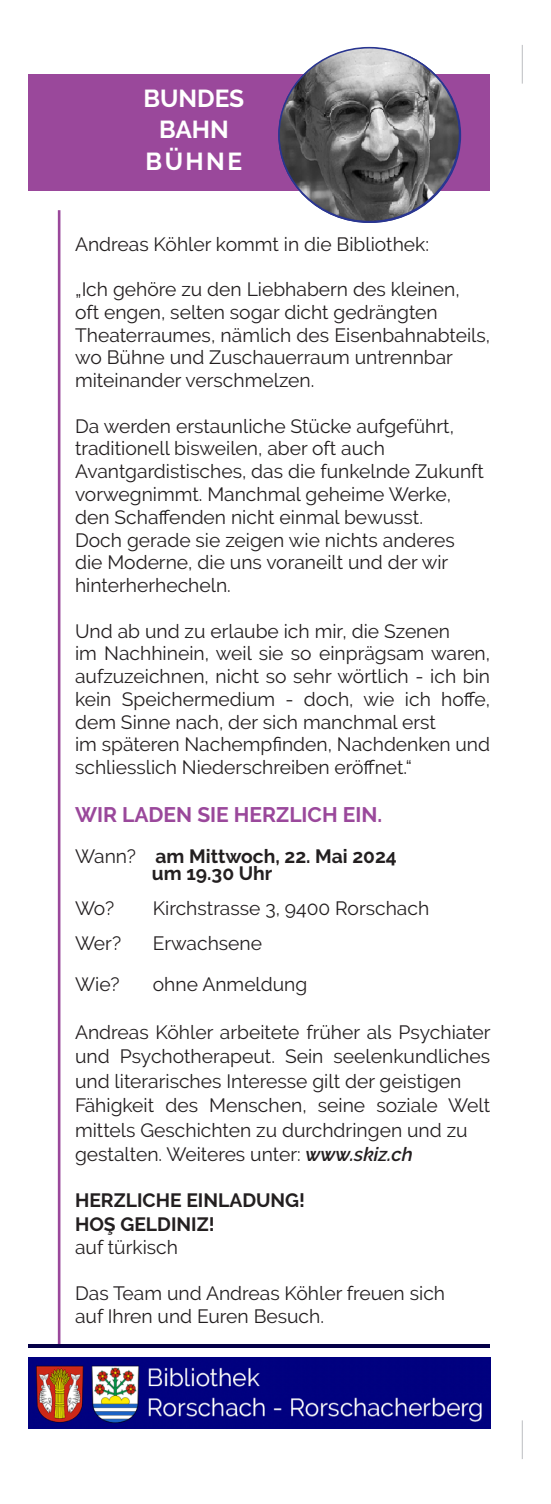
<style>
.page{position:relative;width:551px;height:1504px;background:#fff}
.page>*{position:absolute;margin:0;border:0;box-sizing:border-box;transform-origin:0 0}
.t1{font:700 24.5px "Raleway";color:#fff}
.t2{font:700 21px "Raleway";color:#9a489b}
.t3{font:19.25px/22.8px "Raleway";color:#231f20}
.t4{font:700 19.25px "Raleway";color:#231f20}
.s1{font-weight:400}
.s2{font-weight:600;font-style:italic}
</style>
<div class="page">
<div style="left:29px;top:74px;width:461px;height:117px;background:#9a489b"></div>
<hr style="left:58px;top:210px;width:2px;height:1134px;background:#9a489b">
<hr style="left:29px;top:1344px;width:461px;height:3px;background:#050047">
<hr style="left:522px;top:45px;width:1px;height:39px;background:#bcbdc0">
<hr style="left:522px;top:1420px;width:1px;height:38px;background:#bcbdc0">
<img style="left:29px;top:1357px;width:461px;height:71px">
<img style="left:279px;top:48px;width:180px;height:173px">
<p class="t1" style="left:143px;top:84px;width:102px">BUNDES</p>
<p class="t1" style="left:159px;top:115px;width:71px">BAHN</p>
<p class="t1" style="left:146px;top:147px;width:98px">BÜHNE</p>
<p class="t3" style="left:75px;top:232px;width:355px">Andreas Köhler kommt in die Bibliothek:</p>
<p class="t3" style="left:75px;top:278px;width:386px">„Ich gehöre zu den Liebhabern des kleinen,</p>
<p class="t3" style="left:75px;top:300px;width:364px">oft engen, selten sogar dicht gedrängten</p>
<p class="t3" style="left:75px;top:323px;width:416px">Theaterraumes, nämlich des Eisenbahnabteils, wo Bühne und Zuschauerraum untrennbar</p>
<p class="t3" style="left:75px;top:369px;width:241px">miteinander verschmelzen.</p>
<p class="t3" style="left:75px;top:414px;width:380px">Da werden erstaunliche Stücke aufgeführt,</p>
<p class="t3" style="left:75px;top:437px;width:311px">traditionell bisweilen, aber oft auch</p>
<p class="t3" style="left:75px;top:460px;width:410px">Avantgardistisches, das die funkelnde Zukunft</p>
<p class="t3" style="left:75px;top:482px;width:377px">vorwegnimmt. Manchmal geheime Werke,</p>
<p class="t3" style="left:75px;top:505px;width:349px">den Schaffenden nicht einmal bewusst.</p>
<p class="t3" style="left:75px;top:528px;width:381px">Doch gerade sie zeigen wie nichts anderes</p>
<p class="t3" style="left:75px;top:551px;width:375px">die Moderne, die uns voraneilt und der wir</p>
<p class="t3" style="left:75px;top:573px;width:157px">hinterherhecheln.</p>
<p class="t3" style="left:75px;top:619px;width:376px">Und ab und zu erlaube ich mir, die Szenen</p>
<p class="t3" style="left:75px;top:642px;width:416px;text-align:justify">im Nachhinein, weil sie so einprägsam waren, aufzuzeichnen, nicht so sehr wörtlich - ich bin kein Speichermedium - doch, wie ich hoffe, dem Sinne nach, der sich manchmal erst</p>
<p class="t3" style="left:75px;top:733px;width:416px">im späteren Nachempfinden, Nachdenken und schliesslich Niederschreiben eröffnet.“</p>
<p class="t2" style="left:75px;top:802px;width:308px">WIR LADEN SIE HERZLICH EIN.</p>
<p class="t4" style="left:75px;top:844px;width:323px"><span class="s1">Wann?</span> am Mittwoch, 22. Mai 2024</p>
<p class="t4" style="left:152px;top:862px;width:122px">um 19.30 Uhr</p>
<p class="t3" style="left:75px;top:897px;width:41px">Wo?</p>
<p class="t3" style="left:153px;top:897px;width:278px">Kirchstrasse 3, 9400 Rorschach</p>
<p class="t3" style="left:75px;top:932px;width:48px">Wer?</p>
<p class="t3" style="left:153px;top:932px;width:111px">Erwachsene</p>
<p class="t3" style="left:75px;top:972px;width:46px">Wie?</p>
<p class="t3" style="left:153px;top:972px;width:156px">ohne Anmeldung</p>
<p class="t3" style="left:75px;top:1019px;width:417px;line-height:24.5px;text-align:justify">Andreas Köhler arbeitete früher als Psychiater und Psychotherapeut. Sein seelenkundliches und literarisches Interesse gilt der geistigen</p>
<p class="t3" style="left:75px;top:1092px;width:416px;line-height:24.5px">Fähigkeit des Menschen, seine soziale Welt mittels Geschichten zu durchdringen und zu</p>
<p class="t3" style="left:75px;top:1142px;width:339px">gestalten. Weiteres unter: <span class="s2">www.skiz.ch</span></p>
<p class="t4" style="left:75px;top:1189px;width:231px">HERZLICHE EINLADUNG!</p>
<p class="t4" style="left:75px;top:1212px;width:141px">HOŞ GELDINIZ!</p>
<p class="t3" style="left:75px;top:1235px;width:104px">auf türkisch</p>
<p class="t3" style="left:75px;top:1281px;width:371px">Das Team und Andreas Köhler freuen sich</p>
<p class="t3" style="left:75px;top:1304px;width:250px">auf Ihren und Euren Besuch.</p>
</div>
